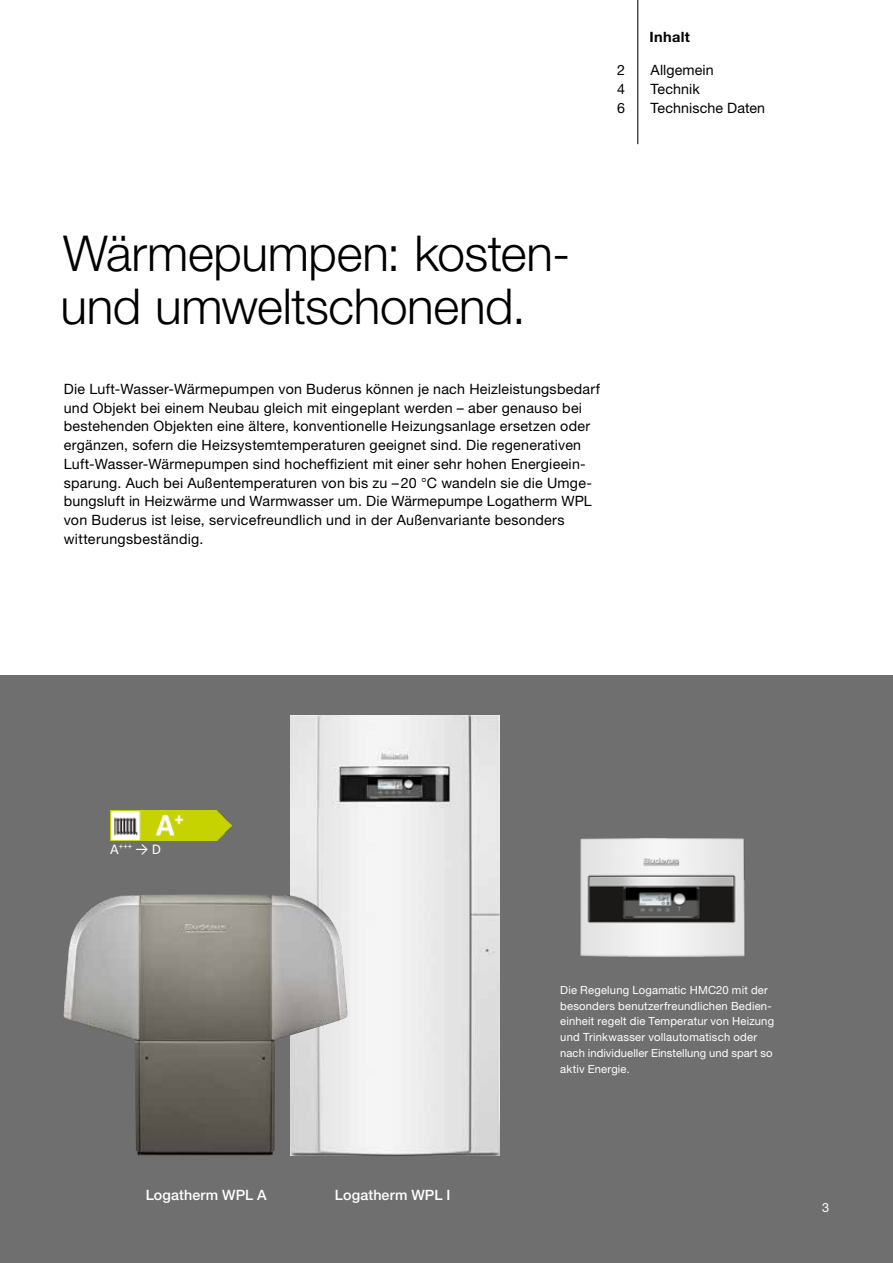
<style>
.page{position:relative;width:893px;height:1263px;background:#fff}
.page>*{position:absolute;margin:0;border:0;box-sizing:border-box;transform-origin:0 0}
.t1{font:300 49.5px/52.5px "Helvetica Neue LT Pro";letter-spacing:-.01em;color:#000}
.t2{font:15px "Calibri";color:#fff}
.t3{font:14.25px/18.8px "Helvetica Neue LT Pro";letter-spacing:.015em;color:#000}
.t4{font:500 14.25px "Helvetica Neue LT Pro";letter-spacing:.01em;color:#fff}
.t5{font:700 14.25px "Helvetica Neue LT Pro";letter-spacing:.02em;color:#000}
.t6{font:12.75px "Helvetica Neue LT Pro";color:#fff}
.t7{font:11.25px/15.8px "Helvetica Neue LT Pro";letter-spacing:.015em;color:#fff}
</style>
<div class="page">
<div style="left:0;top:675px;width:893px;height:588px;background:#706f6f"></div>
<img style="left:580px;top:838px;width:165px;height:119px">
<img style="left:291px;top:715px;width:208px;height:440px">
<img style="left:63px;top:894px;width:285px;height:261px">
<hr style="left:637px;top:0;width:1px;height:144px;background:#000">
<img style="left:111px;top:810px;width:120px;height:30px">
<p class="t3" style="left:617px;top:60px;width:9px;text-align:justify">2<br>4<br>6</p>
<p class="t5" style="left:649px;top:28px;width:42px">Inhalt</p>
<p class="t3" style="left:650px;top:60px;width:116px">Allgemein<br>Technik<br>Technische Daten</p>
<h1 class="t1" style="left:61px;top:226px;width:511px">Wärmepumpen: kosten&shy;und umweltschonend.</h1>
<p class="t3" style="left:64px;top:379px;width:538px">Die Luft-Wasser-Wärmepumpen von Buderus können je nach Heizleistungsbedarf und Objekt bei einem Neubau gleich mit eingeplant werden – aber genauso bei bestehenden Objekten eine ältere, konventionelle Heizungsanlage ersetzen oder ergänzen, sofern die Heizsystemtemperaturen geeignet sind. Die regenerativen Luft-Wasser-Wärmepumpen sind hocheffizient mit einer sehr hohen Energieein&shy;sparung. Auch bei Außentemperaturen von bis zu – 20 °C wandeln sie die Umge&shy;bungsluft in Heizwärme und Warmwasser um. Die Wärmepumpe Logatherm WPL von Buderus ist leise, servicefreundlich und in der Außenvariante besonders witterungsbeständig.</p>
<p class="t2" style="left:110px;top:839px;width:52px">A<sup>+++</sup> → D</p>
<p class="t4" style="left:146px;top:1186px;width:123px">Logatherm WPL A</p>
<p class="t4" style="left:335px;top:1186px;width:117px">Logatherm WPL I</p>
<p class="t7" style="left:560px;top:981px;width:215px">Die Regelung Logamatic HMC20 mit der besonders benutzerfreundlichen Bedien&shy;einheit regelt die Temperatur von Heizung und Trinkwasser vollautomatisch oder nach individueller Einstellung und spart so aktiv Energie.</p>
<p class="t6" style="left:822px;top:1199px;width:9px">3</p>
</div>
